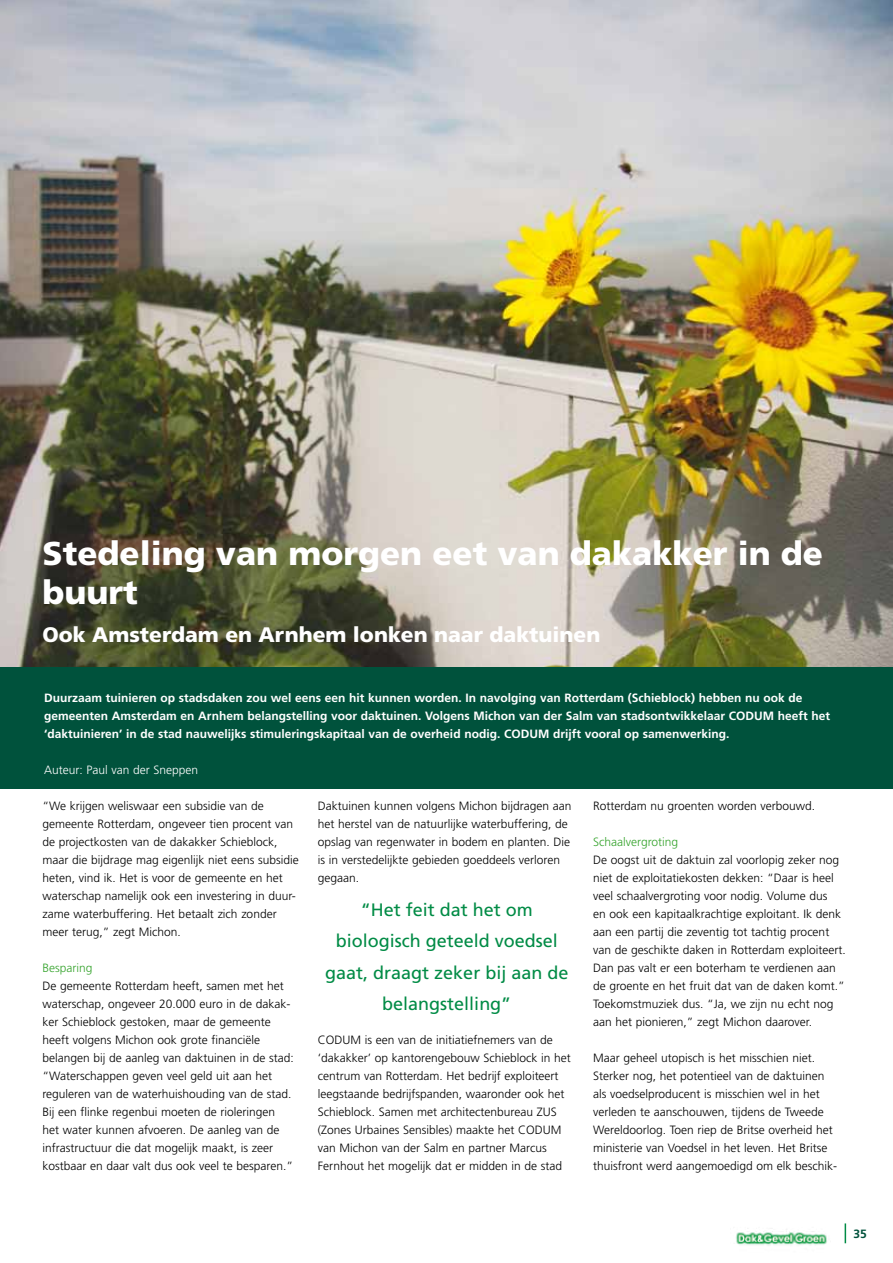
<style>
.page{position:relative;width:893px;height:1263px;background:#fff}
.page>*{position:absolute;margin:0;border:0;box-sizing:border-box;transform-origin:0 0}
.t1{font:900 33px/39.6px "Frutiger";color:#fff}
.t2{font:900 21px "Frutiger";color:#fff}
.t3{font:18px/31.5px "Frutiger";color:#008b45;text-align:center}
.t4{font:300 12px/18px "Frutiger";color:#000}
.t5{font:700 12px/18px "Frutiger";color:#fff}
.t6{font:300 12px "Frutiger";color:#35a32c}
.t7{font:300 12px "Frutiger";color:#fff}
.t8{font:700 12px "Frutiger";color:#00523c}
</style>
<div class="page">
<svg style="left:845px;top:1223px;width:1px;height:20px"></svg>
<img style="left:736px;top:1229px;width:91px;height:17px">
<img style="left:0;top:0;width:893px;height:668px">
<div style="left:0;top:668px;width:893px;height:121px;background:#00523c"></div>
<h1 class="t1" style="left:43px;top:533px;width:782px">Stedeling van morgen eet van dakakker in de buurt</h1>
<h2 class="t2" style="left:43px;top:621px;width:559px">Ook Amsterdam en Arnhem lonken naar daktuinen</h2>
<p class="t5" style="left:44px;top:689px;width:788px">Duurzaam tuinieren op stadsdaken zou wel eens een hit kunnen worden. In navolging van Rotterdam (Schieblock) hebben nu ook de gemeenten Amsterdam en Arnhem belangstelling voor daktuinen. Volgens Michon van der Salm van stadsontwikkelaar CODUM heeft het ‘daktuinieren’ in de stad nauwelijks stimuleringskapitaal van de overheid nodig. CODUM drijft vooral op samenwerking.</p>
<p class="t7" style="left:44px;top:763px;width:156px">Auteur: Paul van der Sneppen</p>
<p class="t4" style="left:43px;top:797px;width:258px">“We krijgen weliswaar een subsidie van de gemeente Rotterdam, ongeveer tien procent van de projectkosten van de dakakker Schieblock, maar die bijdrage mag eigenlijk niet eens subsidie heten, vind ik. Het is voor de gemeente en het waterschap namelijk ook een investering in duur&shy;zame waterbuffering. Het betaalt zich zonder meer terug,” zegt Michon.</p>
<p class="t6" style="left:43px;top:961px;width:52px">Besparing</p>
<p class="t4" style="left:43px;top:977px;width:253px">De gemeente Rotterdam heeft, samen met het waterschap, ongeveer 20.000 euro in de dakak&shy;ker Schieblock gestoken, maar de gemeente heeft volgens Michon ook grote financiële belangen bij de aanleg van daktuinen in de stad: “Waterschappen geven veel geld uit aan het reguleren van de waterhuishouding van de stad.<br>Bij een flinke regenbui moeten de rioleringen het water kunnen afvoeren. De aanleg van de infrastructuur die dat mogelijk maakt, is zeer kostbaar en daar valt dus ook veel te besparen.”</p>
<p class="t4" style="left:318px;top:797px;width:255px">Daktuinen kunnen volgens Michon bijdragen aan het herstel van de natuurlijke waterbuffering, de opslag van regenwater in bodem en planten. Die is in verstedelijkte gebieden goeddeels verloren gegaan.</p>
<h3 class="t3" style="left:325px;top:893px;width:245px">“Het feit dat het om biologisch geteeld voedsel gaat, draagt zeker bij aan de belangstelling”</h3>
<p class="t4" style="left:318px;top:1031px;width:254px">CODUM is een van de initiatiefnemers van de ‘dakakker’ op kantorengebouw Schieblock in het centrum van Rotterdam. Het bedrijf exploiteert leegstaande bedrijfspanden, waaronder ook het Schieblock. Samen met architectenbureau ZUS (Zones Urbaines Sensibles) maakte het CODUM van Michon van der Salm en partner Marcus Fernhout het mogelijk dat er midden in de stad</p>
<p class="t4" style="left:593px;top:797px;width:224px">Rotterdam nu groenten worden verbouwd.</p>
<p class="t6" style="left:593px;top:835px;width:87px">Schaalvergroting</p>
<p class="t4" style="left:593px;top:851px;width:254px">De oogst uit de daktuin zal voorlopig zeker nog niet de exploitatiekosten dekken: “Daar is heel veel schaalvergroting voor nodig. Volume dus<br>en ook een kapitaalkrachtige exploitant. Ik denk aan een partij die zeventig tot tachtig procent van de geschikte daken in Rotterdam exploiteert.<br>Dan pas valt er een boterham te verdienen aan de groente en het fruit dat van de daken komt.” Toekomstmuziek dus. “Ja, we zijn nu echt nog aan het pionieren,” zegt Michon daarover.</p>
<p class="t4" style="left:593px;top:1049px;width:245px">Maar geheel utopisch is het misschien niet.<br>Sterker nog, het potentieel van de daktuinen als voedselproducent is misschien wel in het verleden te aanschouwen, tijdens de Tweede Wereldoorlog. Toen riep de Britse overheid het ministerie van Voedsel in het leven. Het Britse thuisfront werd aangemoedigd om elk beschik-</p>
<p class="t8" style="left:853px;top:1227px;width:15px">35</p>
</div>
